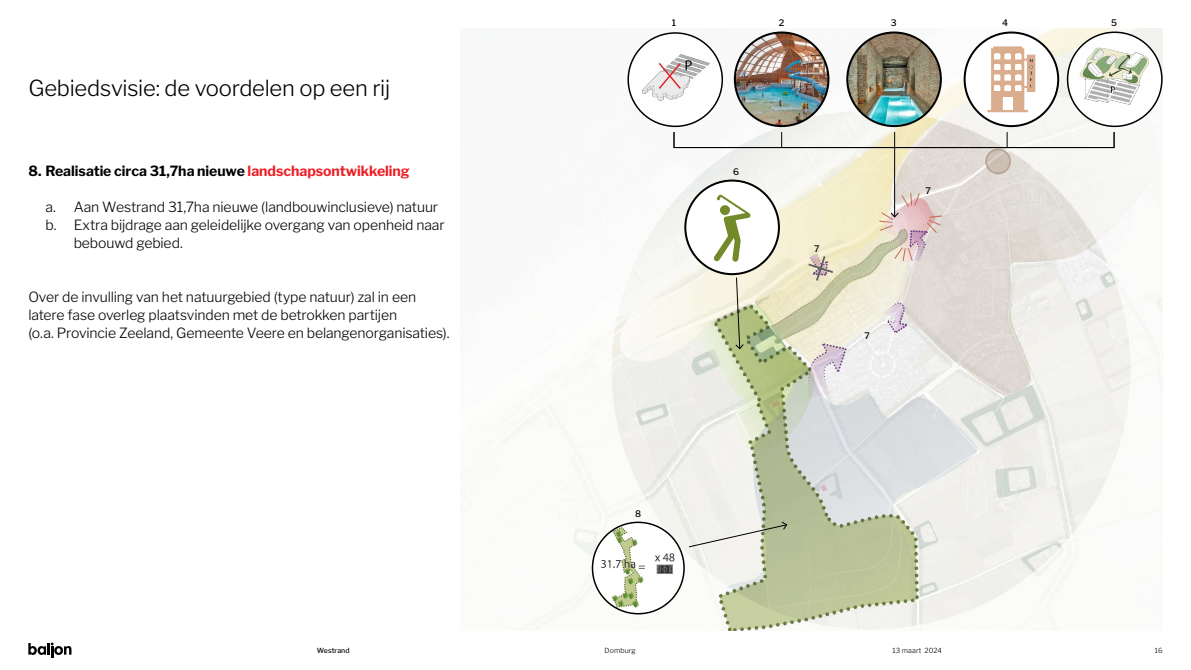
<style>
.page{position:relative;width:1191px;height:670px;background:#fff}
.page>*{position:absolute;margin:0;border:0;box-sizing:border-box;transform-origin:0 0}
.t1{font:300 22px "Libre Franklin";letter-spacing:-.01em;color:#000}
.t2{font:300 14px/18px "Libre Franklin";letter-spacing:-.01em;color:#000}
.t3{font:700 14px "Libre Franklin";letter-spacing:-.005em;color:#000}
.t4{font:500 9px "Libre Franklin";color:#000}
.t5{font:300 7px "Libre Franklin";letter-spacing:.015em;color:#000}
.t6{font:500 7px "Libre Franklin";letter-spacing:.01em;color:#000}
.s1{color:#ed1d24}
</style>
<div class="page">
<svg style="left:28px;top:642px;width:43px;height:16px"></svg>
<img style="left:461px;top:28px;width:701px;height:602px">
<img style="left:628px;top:36px;width:94px;height:90px">
<div style="left:627px;top:32px;width:96px;height:95px;border:2px solid #000;border-radius:50%"></div>
<img style="left:592px;top:522px;width:92px;height:91px;border-radius:46px">
<div style="left:592px;top:521px;width:93px;height:93px;border:2px solid #000;border-radius:50%"></div>
<svg style="left:688px;top:520px;width:100px;height:28px"></svg>
<img style="left:847px;top:32px;width:94px;height:94px;border-radius:47px">
<div style="left:846px;top:31px;width:96px;height:96px;border:2px solid #000;border-radius:50%"></div>
<img style="left:735px;top:32px;width:93px;height:94px;border-radius:47px">
<div style="left:734px;top:31px;width:95px;height:96px;border:2px solid #000;border-radius:50%"></div>
<div style="left:673px;top:132px;width:441px;height:16px;border:1px solid #000"></div>
<svg style="left:781px;top:132px;width:1px;height:15px"></svg>
<svg style="left:1006px;top:132px;width:1px;height:15px"></svg>
<hr style="left:894px;top:147px;width:1px;height:70px;background:#000">
<svg style="left:889px;top:211px;width:10px;height:7px"></svg>
<svg style="left:894px;top:132px;width:1px;height:15px"></svg>
<div style="left:964px;top:33px;width:94px;height:93px;background:#fff;border-radius:50%"></div>
<div style="left:963px;top:32px;width:96px;height:95px;border:2px solid #000;border-radius:50%"></div>
<svg style="left:987px;top:46px;width:48px;height:66px"></svg>
<img style="left:1067px;top:32px;width:94px;height:94px;border-radius:47px">
<div style="left:1066px;top:31px;width:96px;height:96px;border:2px solid #000;border-radius:50%"></div>
<svg style="left:734px;top:276px;width:10px;height:74px"></svg>
<div style="left:685px;top:180px;width:94px;height:94px;background:#fff;border-radius:50%"></div>
<div style="left:684px;top:179px;width:96px;height:96px;border:2px solid #000;border-radius:50%"></div>
<svg style="left:713px;top:194px;width:37px;height:68px"></svg>
<div style="left:720px;top:205px;width:10px;height:10px;background:#738a2b;border-radius:50%"></div>
<h1 class="t1" style="left:28px;top:75px;width:363px">Gebiedsvisie: de voordelen op een rij</h1>
<p class="t3" style="left:28px;top:163px;width:383px">8. Realisatie circa 31,7ha nieuwe <span class="s1">landschapsontwikkeling</span></p>
<p class="t2" style="left:45px;top:198px;width:394px">a. Aan Westrand 31,7ha nieuwe (landbouwinclusieve) natuur</p>
<p class="t2" style="left:45px;top:216px;width:401px">b. Extra bijdrage aan geleidelijke overgang van openheid naar</p>
<p class="t2" style="left:74px;top:234px;width:111px">bebouwd gebied.</p>
<p class="t2" style="left:28px;top:288px;width:423px">Over de invulling van het natuurgebied (type natuur) zal in een latere fase overleg plaatsvinden met de betrokken partijen<br>(o.a. Provincie Zeeland, Gemeente Veere en belangenorganisaties).</p>
<p class="t4" style="left:672px;top:18px;width:6px">1</p>
<p class="t4" style="left:779px;top:18px;width:7px">2</p>
<p class="t4" style="left:890px;top:18px;width:7px">3</p>
<p class="t4" style="left:1002px;top:18px;width:7px">4</p>
<p class="t4" style="left:1111px;top:18px;width:7px">5</p>
<p class="t4" style="left:733px;top:166px;width:8px">6</p>
<p class="t4" style="left:814px;top:243px;width:7px">7</p>
<p class="t4" style="left:864px;top:330px;width:7px">7</p>
<p class="t4" style="left:925px;top:185px;width:7px">7</p>
<p class="t4" style="left:635px;top:508px;width:8px">8</p>
<p class="t6" style="left:317px;top:646px;width:34px">Westrand</p>
<p class="t5" style="left:604px;top:646px;width:33px">Domburg</p>
<p class="t5" style="left:892px;top:646px;width:51px">13 maart 2024</p>
<p class="t5" style="left:1154px;top:646px;width:9px">16</p>
</div>
